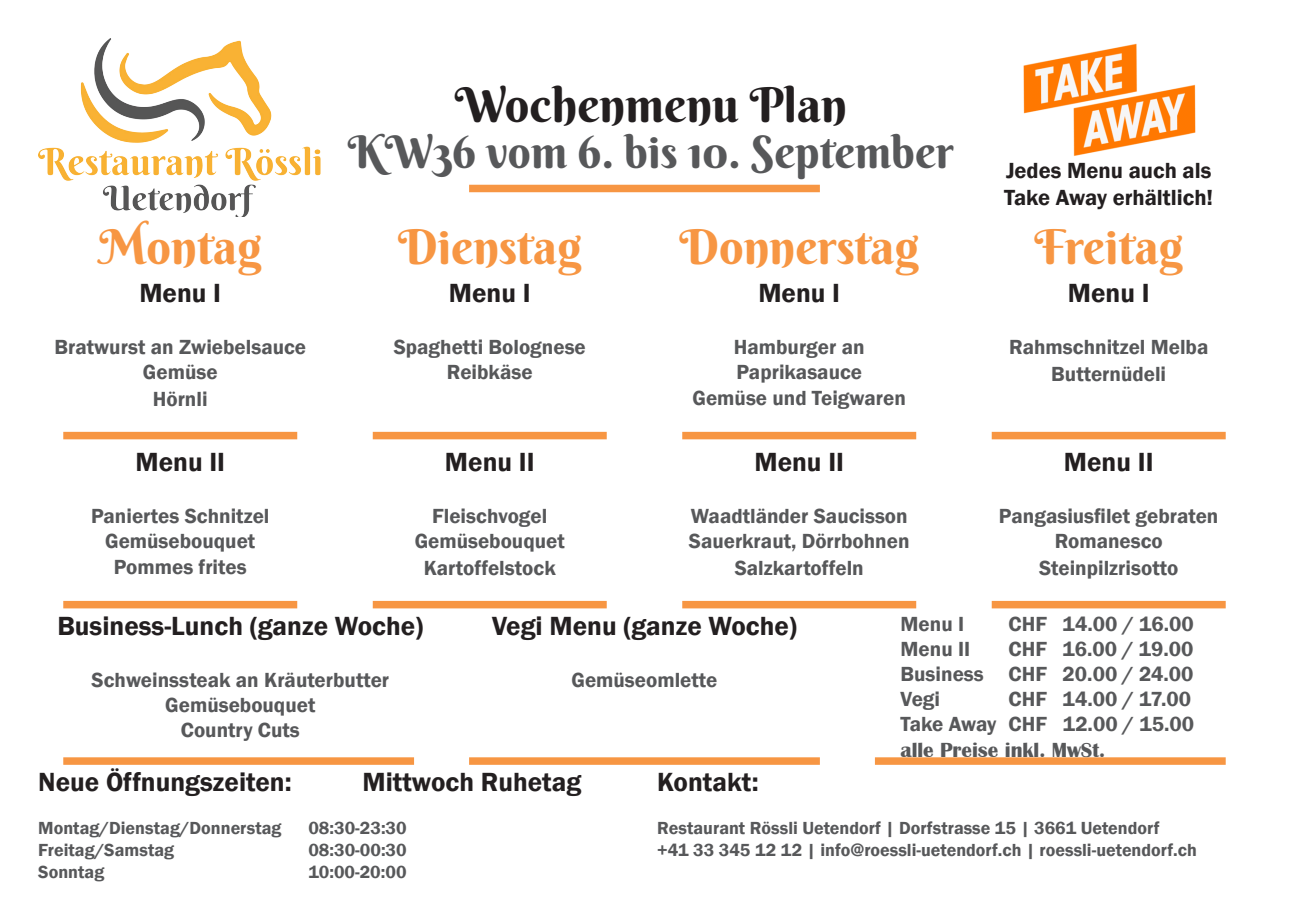
<style>
.page{position:relative;width:1289px;height:919px;background:#fff}
.page>*{position:absolute;margin:0;border:0;box-sizing:border-box;transform-origin:0 0}
.t1{font:48px "Berkshire Swash";color:#f79643}
.t2{font:48px "Berkshire Swash";color:#231f20}
.t3{font:45px "Berkshire Swash";color:#57585a}
.t4{font:600 27px "Franklin Gothic";color:#231f20}
.t5{font:600 22.5px "Franklin Gothic";color:#231f20}
.t6{font:600 21px "Franklin Gothic";color:#57585a}
.t7{font:700 21px "Britannic";color:#57585a}
.t8{font:600 18px "Franklin Gothic";color:#57585a}
</style>
<div class="page">
<img style="left:38px;top:38px;width:283px;height:179px">
<div style="left:63px;top:432px;width:234px;height:7px;background:#f79643"></div>
<div style="left:373px;top:432px;width:233px;height:7px;background:#f79643"></div>
<div style="left:682px;top:432px;width:234px;height:7px;background:#f79643"></div>
<div style="left:991px;top:432px;width:234px;height:7px;background:#f79643"></div>
<div style="left:469px;top:757px;width:350px;height:7px;background:#f79643"></div>
<div style="left:63px;top:757px;width:351px;height:7px;background:#f79643"></div>
<div style="left:874px;top:757px;width:351px;height:7px;background:#f79643"></div>
<div style="left:63px;top:601px;width:234px;height:7px;background:#f79643"></div>
<div style="left:373px;top:601px;width:233px;height:7px;background:#f79643"></div>
<div style="left:682px;top:601px;width:234px;height:7px;background:#f79643"></div>
<div style="left:991px;top:601px;width:234px;height:7px;background:#f79643"></div>
<div style="left:469px;top:185px;width:350px;height:7px;background:#f79643"></div>
<img style="left:1023px;top:43px;width:173px;height:113px">
<p class="t2" style="left:455px;top:74px;width:393px">Wochenmenu Plan</p>
<p class="t3" style="left:348px;top:123px;width:607px">KW36 vom 6. bis 10. September</p>
<p class="t5" style="left:1006px;top:156px;width:207px">Jedes Menu auch als</p>
<p class="t5" style="left:1004px;top:183px;width:210px">Take Away erhältlich!</p>
<p class="t1" style="left:99px;top:217px;width:164px">Montag</p>
<p class="t1" style="left:398px;top:217px;width:185px">Dienstag</p>
<p class="t1" style="left:679px;top:217px;width:241px">Donnerstag</p>
<p class="t1" style="left:1034px;top:217px;width:150px">Freitag</p>
<p class="t4" style="left:139px;top:276px;width:83px">Menu I</p>
<p class="t6" style="left:54px;top:334px;width:253px">Bratwurst an Zwiebelsauce</p>
<p class="t6" style="left:143px;top:359px;width:76px">Gemüse</p>
<p class="t6" style="left:153px;top:386px;width:56px">Hörnli</p>
<p class="t4" style="left:449px;top:276px;width:83px">Menu I</p>
<p class="t6" style="left:394px;top:334px;width:194px">Spaghetti Bolognese</p>
<p class="t6" style="left:447px;top:359px;width:87px">Reibkäse</p>
<p class="t4" style="left:758px;top:276px;width:83px">Menu I</p>
<p class="t6" style="left:734px;top:334px;width:132px">Hamburger an</p>
<p class="t6" style="left:736px;top:359px;width:127px">Paprikasauce</p>
<p class="t6" style="left:692px;top:384px;width:215px">Gemüse und Teigwaren</p>
<p class="t4" style="left:1067px;top:276px;width:83px">Menu I</p>
<p class="t6" style="left:1009px;top:334px;width:201px">Rahmschnitzel Melba</p>
<p class="t6" style="left:1051px;top:361px;width:116px">Butternüdeli</p>
<p class="t4" style="left:135px;top:445px;width:91px">Menu II</p>
<p class="t6" style="left:91px;top:503px;width:180px">Paniertes Schnitzel</p>
<p class="t6" style="left:105px;top:528px;width:152px">Gemüsebouquet</p>
<p class="t6" style="left:114px;top:553px;width:134px">Pommes frites</p>
<p class="t4" style="left:445px;top:445px;width:91px">Menu II</p>
<p class="t6" style="left:432px;top:503px;width:117px">Fleischvogel</p>
<p class="t6" style="left:415px;top:528px;width:152px">Gemüsebouquet</p>
<p class="t6" style="left:423px;top:555px;width:134px">Kartoffelstock</p>
<p class="t4" style="left:754px;top:445px;width:91px">Menu II</p>
<p class="t6" style="left:690px;top:503px;width:218px">Waadtländer Saucisson</p>
<p class="t6" style="left:689px;top:528px;width:222px">Sauerkraut, Dörrbohnen</p>
<p class="t6" style="left:734px;top:555px;width:131px">Salzkartoffeln</p>
<p class="t4" style="left:1063px;top:445px;width:91px">Menu II</p>
<p class="t6" style="left:998px;top:503px;width:221px">Pangasiusfilet gebraten</p>
<p class="t6" style="left:1054px;top:528px;width:110px">Romanesco</p>
<p class="t6" style="left:1039px;top:555px;width:141px">Steinpilzrisotto</p>
<p class="t4" style="left:57px;top:609px;width:367px">Business-Lunch (ganze Woche)</p>
<p class="t6" style="left:91px;top:667px;width:299px">Schweinssteak an Kräuterbutter</p>
<p class="t6" style="left:165px;top:692px;width:152px">Gemüsebouquet</p>
<p class="t6" style="left:181px;top:717px;width:120px">Country Cuts</p>
<p class="t4" style="left:492px;top:609px;width:306px">Vegi Menu (ganze Woche)</p>
<p class="t6" style="left:571px;top:667px;width:147px">Gemüseomlette</p>
<p class="t6" style="left:900px;top:610px;width:65px">Menu I</p>
<p class="t6" style="left:1008px;top:610px;width:187px">CHF 14.00 / 16.00</p>
<p class="t6" style="left:900px;top:635px;width:71px">Menu II</p>
<p class="t6" style="left:1008px;top:635px;width:186px">CHF 16.00 / 19.00</p>
<p class="t6" style="left:900px;top:661px;width:294px">Business CHF 20.00 / 24.00</p>
<p class="t6" style="left:900px;top:686px;width:41px">Vegi</p>
<p class="t6" style="left:1008px;top:686px;width:184px">CHF 14.00 / 17.00</p>
<p class="t6" style="left:900px;top:711px;width:295px">Take Away CHF 12.00 / 15.00</p>
<p class="t7" style="left:900px;top:737px;width:206px">alle Preise inkl. MwSt.</p>
<p class="t4" style="left:38px;top:765px;width:255px">Neue Öffnungszeiten:</p>
<p class="t4" style="left:362px;top:765px;width:220px">Mittwoch Ruhetag</p>
<p class="t8" style="left:38px;top:817px;width:245px">Montag/Dienstag/Donnerstag</p>
<p class="t8" style="left:308px;top:817px;width:100px">08:30-23:30</p>
<p class="t8" style="left:38px;top:838px;width:137px">Freitag/Samstag</p>
<p class="t8" style="left:308px;top:838px;width:100px">08:30-00:30</p>
<p class="t8" style="left:38px;top:860px;width:68px">Sonntag</p>
<p class="t8" style="left:308px;top:860px;width:100px">10:00-20:00</p>
<p class="t4" style="left:657px;top:765px;width:103px">Kontakt:</p>
<p class="t8" style="left:657px;top:817px;width:503px">Restaurant Rössli Uetendorf | Dorfstrasse 15 | 3661 Uetendorf</p>
<p class="t8" style="left:657px;top:838px;width:541px">+41 33 345 12 12 | info@roessli-uetendorf.ch | roessli-uetendorf.ch</p>
</div>
